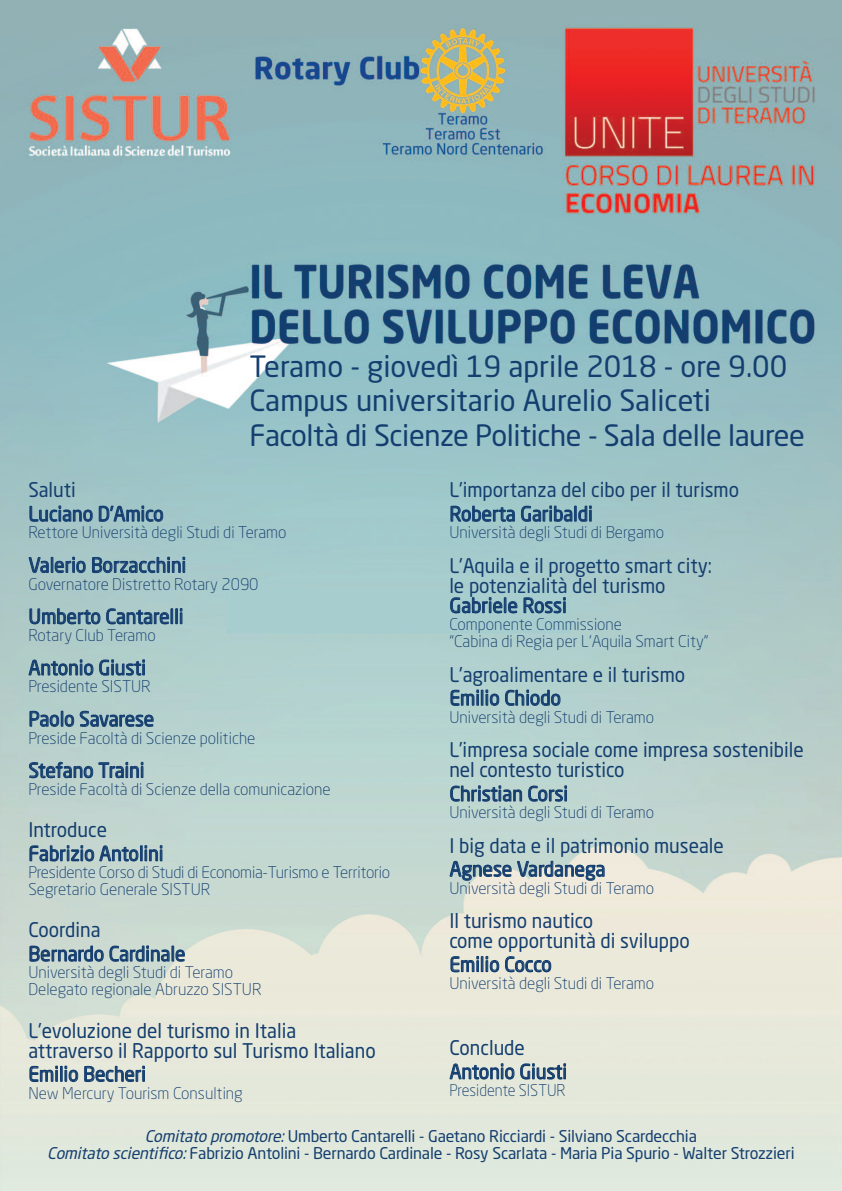
<style>
.page{position:relative;width:842px;height:1191px;background:#fff}
.page>*{position:absolute;margin:0;border:0;box-sizing:border-box;transform-origin:0 0}
.t1{font:29px/34.8px "Neo Sans Std";color:#143e6f}
.t2{font:20px/23.8px "Neo Sans Std";color:#143e6f;scale:.95 1}
.t3{font:300 16px/17px "Neo Sans Std";color:#143e6f}
.t4{font:16px/17px "Neo Sans Std";letter-spacing:-.01em;color:#143e6f;text-align:center}
.t5{font:300 16px "Neo Sans Std";color:#143e6f;scale:.95 1}
.s1{font-style:italic}
</style>
<div class="page">
<img style="left:0;top:0;width:842px;height:1190px">
<h1 class="t1" style="left:249px;top:351px;width:557px">Teramo - giovedì 19 aprile 2018 - ore 9.00<br>Campus universitario Aurelio Saliceti<br>Facoltà di Scienze Politiche - Sala delle lauree</h1>
<p class="t2" style="left:449px;top:480px;width:306px">L'importanza del cibo per il turismo<br>Roberta Garibaldi</p>
<p class="t3" style="left:449px;top:525px;width:216px">Università degli Studi di Bergamo</p>
<p class="t2" style="left:449px;top:557px;width:278px;line-height:19.9px">L'Aquila e il progetto smart city: le potenzialità del turismo<br>Gabriele Rossi</p>
<p class="t3" style="left:449px;top:617px;width:261px">Componente Commissione<br>“Cabina di Regia per L’Aquila Smart City”</p>
<p class="t2" style="left:449px;top:664px;width:250px">L'agroalimentare e il turismo<br>Emilio Chiodo</p>
<p class="t3" style="left:449px;top:710px;width:206px">Università degli Studi di Teramo</p>
<p class="t2" style="left:449px;top:742px;width:374px;line-height:20px">L’impresa sociale come impresa sostenibile nel contesto turistico</p>
<p class="t2" style="left:450px;top:783px;width:126px">Christian Corsi</p>
<p class="t3" style="left:449px;top:805px;width:206px">Università degli Studi di Teramo</p>
<p class="t2" style="left:449px;top:835px;width:290px">I big data e il patrimonio museale<br>Agnese Vardanega</p>
<p class="t3" style="left:449px;top:880px;width:206px">Università degli Studi di Teramo</p>
<p class="t2" style="left:449px;top:912px;width:255px;line-height:20px">Il turismo nautico<br>come opportunità di sviluppo</p>
<p class="t2" style="left:450px;top:954px;width:109px">Emilio Cocco</p>
<p class="t3" style="left:449px;top:976px;width:206px">Università degli Studi di Teramo</p>
<p class="t2" style="left:28px;top:480px;width:144px">Saluti<br>Luciano D’Amico</p>
<p class="t3" style="left:28px;top:525px;width:260px">Rettore Università degli Studi di Teramo</p>
<p class="t2" style="left:29px;top:555px;width:167px">Valerio Borzacchini</p>
<p class="t3" style="left:28px;top:577px;width:232px">Governatore Distretto Rotary 2090</p>
<p class="t2" style="left:29px;top:606px;width:165px">Umberto Cantarelli</p>
<p class="t3" style="left:28px;top:628px;width:129px">Rotary Club Teramo</p>
<p class="t2" style="left:29px;top:657px;width:125px">Antonio Giusti</p>
<p class="t3" style="left:28px;top:679px;width:124px">Presidente SISTUR</p>
<p class="t2" style="left:29px;top:709px;width:134px">Paolo Savarese</p>
<p class="t3" style="left:28px;top:730px;width:228px">Preside Facoltà di Scienze politiche</p>
<p class="t2" style="left:29px;top:760px;width:124px">Stefano Traini</p>
<p class="t3" style="left:28px;top:782px;width:304px">Preside Facoltà di Scienze della comunicazione</p>
<p class="t2" style="left:28px;top:819px;width:144px">Introduce<br>Fabrizio Antolini</p>
<p class="t3" style="left:28px;top:865px;width:363px">Presidente Corso di Studi di Economia-Turismo e Territorio<br>Segretario Generale SISTUR</p>
<p class="t2" style="left:28px;top:920px;width:167px">Coordina<br>Bernardo Cardinale</p>
<p class="t3" style="left:28px;top:965px;width:235px">Università degli Studi di Teramo<br>Delegato regionale Abruzzo SISTUR</p>
<p class="t2" style="left:28px;top:1022px;width:367px;line-height:20px">L'evoluzione del turismo in Italia attraverso il Rapporto sul Turismo Italiano</p>
<p class="t2" style="left:29px;top:1064px;width:125px">Emilio Becheri</p>
<p class="t3" style="left:28px;top:1085px;width:216px">New Mercury Tourism Consulting</p>
<p class="t2" style="left:449px;top:1037px;width:125px">Conclude<br>Antonio Giusti</p>
<p class="t5" style="left:449px;top:1084px;width:124px">Presidente SISTUR</p>
<p class="t4" style="left:47px;top:1129px;width:749px"><span class="s1">Comitatopromotore:</span>Umberto Cantarelli - Gaetano Ricciardi - Silviano Scardecchia<br><span class="s1">Comitatoscientifico:</span>Fabrizio Antolini - Bernardo Cardinale - Rosy Scarlata - Maria Pia Spurio - Walter Strozzieri</p>
</div>
